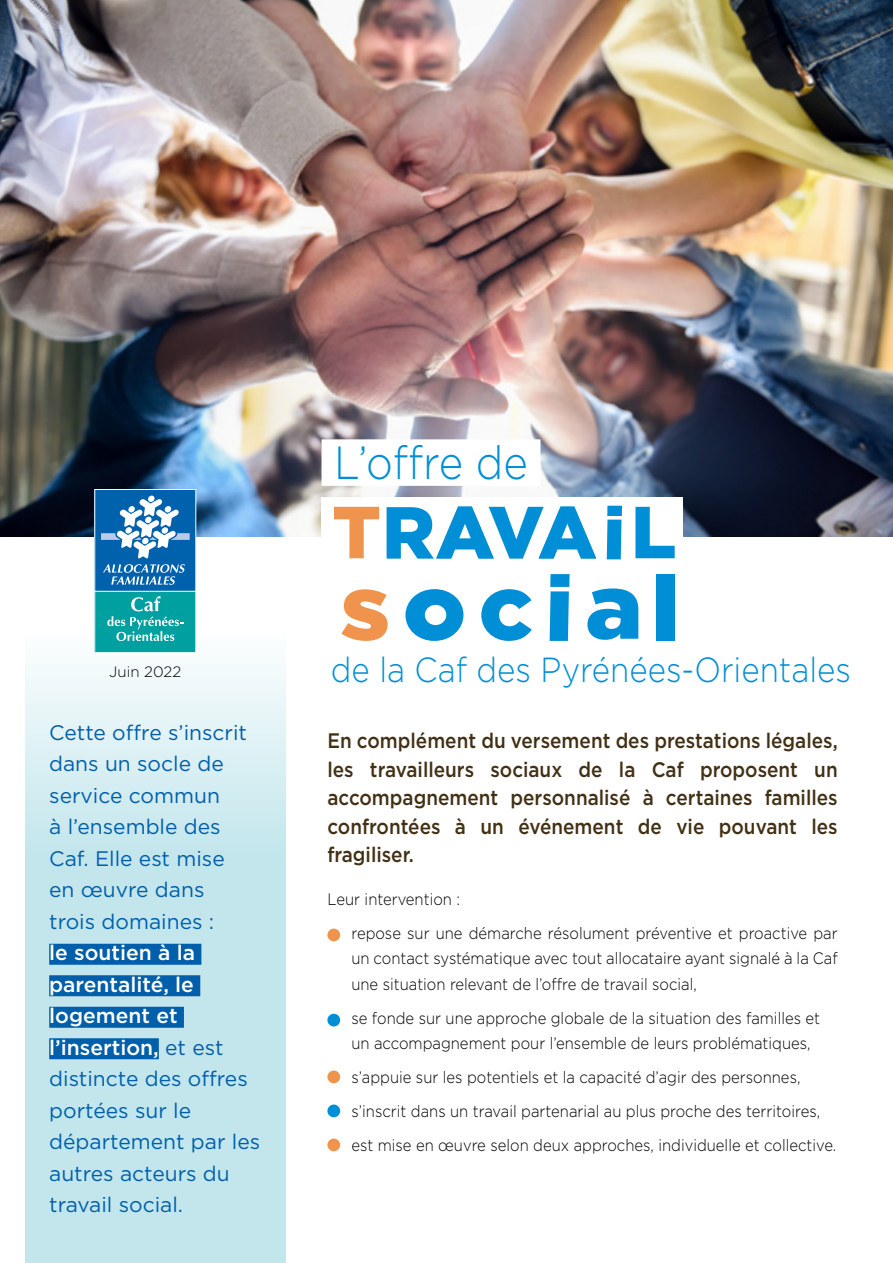
<style>
.page{position:relative;width:893px;height:1263px;background:#fff}
.page>*{position:absolute;margin:0;border:0;box-sizing:border-box;transform-origin:0 0}
.t1{font:300 46.5px "Gotham";color:#008fd6;scale:.9 1}
.t2{font:300 34.8px "Gotham";color:#008fd6;scale:.9 1}
.t3{font:21px/31.5px "Gotham";color:#005faa}
.t4{font:500 21px/28.5px "Gotham";color:#423014;text-align:justify;scale:.9 1}
.t5{font:300 16.5px/34px "Gotham";color:#000;scale:.9 1}
.t6{font:300 15px "Gotham";color:#000}
.s1{font-weight:500;color:#fff}
</style>
<div class="page">
<img style="left:0;top:0;width:893px;height:536px">
<div style="left:327px;top:928px;width:13px;height:13px;background:#f0944d;border-radius:50%"></div>
<div style="left:327px;top:1014px;width:13px;height:12px;background:#008fd6;border-radius:50%"></div>
<div style="left:327px;top:1070px;width:13px;height:13px;background:#f0944d;border-radius:50%"></div>
<div style="left:327px;top:1104px;width:13px;height:13px;background:#008fd6;border-radius:50%"></div>
<div style="left:327px;top:1138px;width:13px;height:13px;background:#f0944d;border-radius:50%"></div>
<svg style="left:26px;top:665px;width:260px;height:598px;fill:#c2e6ec"></svg>
<div style="left:95px;top:542px;width:101px;height:111px;background:#009fa0"></div>
<div style="left:94px;top:542px;width:102px;height:111px;border:1px solid #fff"></div>
<div style="left:95px;top:489px;width:101px;height:102px;background:#0061ad"></div>
<div style="left:94px;top:489px;width:102px;height:103px;border:1px solid #fff"></div>
<div style="left:148px;top:496px;width:7px;height:6px;background:#fff;border-radius:50%"></div>
<svg style="left:101px;top:499px;width:89px;height:86px"></svg>
<svg style="left:107px;top:596px;width:76px;height:45px"></svg>
<div style="left:49px;top:944px;width:152px;height:21px;background:#005faa"></div>
<div style="left:49px;top:975px;width:151px;height:21px;background:#005faa"></div>
<div style="left:49px;top:1007px;width:135px;height:21px;background:#005faa"></div>
<div style="left:49px;top:1038px;width:110px;height:21px;background:#005faa"></div>
<div style="left:322px;top:497px;width:361px;height:71px;background:#fff"></div>
<div style="left:322px;top:439px;width:218px;height:47px;background:#fff"></div>
<svg style="left:334px;top:507px;width:45px;height:51px"></svg>
<svg style="left:341px;top:589px;width:47px;height:52px"></svg>
<div style="left:656px;top:574px;width:19px;height:67px;background:#008fd6"></div>
<svg style="left:405px;top:589px;width:58px;height:52px"></svg>
<div style="left:425px;top:605px;width:21px;height:20px;background:#fff;border-radius:50%"></div>
<svg style="left:481px;top:574px;width:157px;height:67px"></svg>
<svg style="left:387px;top:506px;width:288px;height:53px"></svg>
<h1 class="t1" style="left:334px;top:433px;width:217px">L’offre de</h1>
<p class="t6" style="left:109px;top:662px;width:73px">Juin 2022</p>
<p class="t3" style="left:49px;top:716px;width:199px">Cette offre s’inscrit dans un socle de service commun<br>à l’ensemble des<br>Caf. Elle est mise en œuvre dans trois domaines :</p>
<p class="t3" style="left:49px;top:937px;width:213px"><span class="s1">le soutien à la parentalité, le logement et l’insertion,</span> et est distincte des offres portées sur le département par les autres acteurs du travail social.</p>
<h2 class="t2" style="left:331px;top:648px;width:579px">de la Caf des Pyrénées-Orientales</h2>
<p class="t4" style="left:327px;top:726px;width:568px">En complément du versement des prestations légales, les travailleurs sociaux de la Caf proposent un accompagnement personnalisé à certaines familles confrontées à un événement de vie pouvant les fragiliser.</p>
<p class="t5" style="left:351px;top:881px;width:542px;text-indent:-24px">Leur intervention :<br>repose sur une démarche résolument préventive et proactive par</p>
<p class="t5" style="left:351px;top:945px;width:542px;line-height:25.5px">un contact systématique avec tout allocataire ayant signalé à la Caf une situation relevant de l’offre de travail social,</p>
<p class="t5" style="left:351px;top:1005px;width:522px;line-height:25.5px">se fonde sur une approche globale de la situation des familles et un accompagnement pour l’ensemble de leurs problématiques,</p>
<p class="t5" style="left:351px;top:1060px;width:540px">s’appuie sur les potentiels et la capacité d’agir des personnes, s’inscrit dans un travail partenarial au plus proche des territoires, est mise en œuvre selon deux approches, individuelle et collective.</p>
</div>
